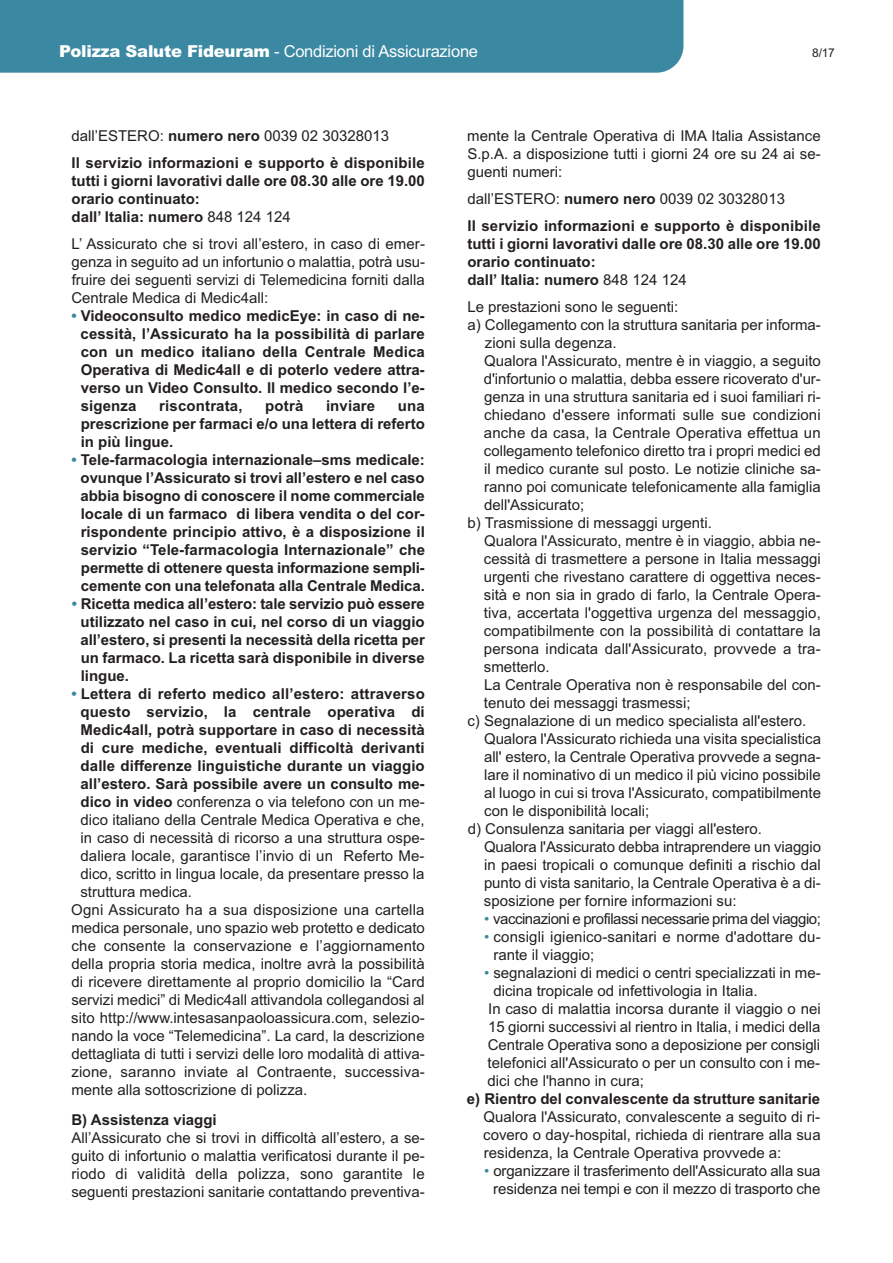
<style>
.page{position:relative;width:893px;height:1263px;background:#fff}
.page>*{position:absolute;margin:0;border:0;box-sizing:border-box;transform-origin:0 0}
.t1{font:16.5px "Arial";letter-spacing:-.015em;color:#fff}
.t2{font:15px/18px "Arial";color:#231f20;text-align:justify}
.t3{font:700 15px/18px "Arial";color:#231f20}
.t4{font:15px "Arial";letter-spacing:-.03em;color:#231f20}
.t5{font:12px "Arial";color:#231f20}
.s1{font-weight:900}
.s2{font-weight:400}
.s3{color:#3a88a1}
.s4{font-weight:700}
</style>
<div class="page">
<div style="left:0;top:0;width:683px;height:73px;background:#3a88a1"></div>
<p class="t1" style="left:59px;top:42px;width:420px"><span class="s1">Polizza Salute Fideuram</span> - Condizioni di Assicurazione</p>
<p class="t5" style="left:812px;top:46px;width:24px">8/17</p>
<p class="t3" style="left:71px;top:122px;width:355px;line-height:27px"><span class="s2">dall’ESTERO:</span> numero nero <span class="s2">0039 02 30328013<br></span>Il servizio informazioni e supporto è disponibile</p>
<p class="t3" style="left:72px;top:172px;width:355px">tutti i giorni lavorativi dalle ore 08.30 alle ore 19.00 orario continuato:<br>dall’ Italia: numero <span class="s2">848 124 124</span></p>
<p class="t2" style="left:71px;top:235px;width:355px">L’ Assicurato che si trovi all’estero, in caso di emer&shy;genza in seguito ad un infortunio o malattia, potrà usu&shy;fruire dei seguenti servizi di Telemedicina forniti dalla Centrale Medica di Medic4all:</p>
<p class="t3" style="left:81px;top:307px;width:346px;text-align:justify;text-indent:-9px"><span class="s3">•</span> Videoconsulto medico medicEye: in caso di ne&shy;cessità, l’Assicurato ha la possibilità di parlare con un medico italiano della Centrale Medica Operativa di Medic4all e di poterlo vedere attra&shy;verso un Video Consulto. Il medico secondo l’e&shy;sigenza</p>
<p class="t3" style="left:159px;top:397px;width:85px">riscontrata,</p>
<p class="t3" style="left:265px;top:397px;width:40px">potrà</p>
<p class="t3" style="left:326px;top:397px;width:51px">inviare</p>
<p class="t3" style="left:81px;top:397px;width:346px;text-align:justify;text-indent:317px">una prescrizione per farmaci e/o una lettera di referto in più lingue.</p>
<p class="t3" style="left:81px;top:451px;width:346px;text-align:justify;text-indent:-9px"><span class="s3">•</span> Tele-farmacologia internazionale–sms medicale: ovunque l’Assicurato si trovi all’estero e nel caso abbia bisogno di conoscere il nome commerciale locale di un farmaco di libera vendita o del cor&shy;rispondente principio attivo, è a disposizione il servizio “Tele-farmacologia Internazionale” che permette di ottenere questa informazione sempli&shy;cemente con una telefonata alla Centrale Medica.</p>
<p class="t3" style="left:81px;top:595px;width:346px;text-align:justify;text-indent:-9px"><span class="s3">•</span> Ricetta medica all’estero: tale servizio può essere utilizzato nel caso in cui, nel corso di un viaggio all’estero, si presenti la necessità della ricetta per un farmaco. La ricetta sarà disponibile in diverse lingue.</p>
<p class="t3" style="left:71px;top:685px;width:355px"><span class="s3">•</span> Lettera di referto medico all’estero: attraverso</p>
<p class="t3" style="left:81px;top:703px;width:346px">questo servizio, la centrale operativa di</p>
<p class="t3" style="left:81px;top:721px;width:346px">Medic4all, potrà supportare in caso di necessità</p>
<p class="t3" style="left:81px;top:739px;width:346px">di cure mediche, eventuali difficoltà derivanti</p>
<p class="t3" style="left:81px;top:757px;width:346px">dalle differenze linguistiche durante un viaggio</p>
<p class="t3" style="left:81px;top:775px;width:346px">all’estero. Sarà possibile avere un consulto me-</p>
<p class="t2" style="left:81px;top:793px;width:346px"><span class="s4">dico in video</span> conferenza o via telefono con un me-</p>
<p class="t2" style="left:81px;top:811px;width:346px">dico italiano della Centrale Medica Operativa e che,</p>
<p class="t2" style="left:81px;top:829px;width:346px">in caso di necessità di ricorso a una struttura ospe-</p>
<p class="t2" style="left:81px;top:847px;width:346px">daliera locale, garantisce l’invio di un Referto Me-</p>
<p class="t2" style="left:80px;top:865px;width:346px">dico, scritto in lingua locale, da presentare presso la</p>
<p class="t2" style="left:80px;top:883px;width:113px">struttura medica.</p>
<p class="t2" style="left:71px;top:901px;width:355px">Ogni Assicurato ha a sua disposizione una cartella</p>
<p class="t2" style="left:71px;top:919px;width:355px">medica personale, uno spazio web protetto e dedicato</p>
<p class="t2" style="left:72px;top:937px;width:355px">che consente la conservazione e l’aggiornamento</p>
<p class="t2" style="left:72px;top:955px;width:355px">della propria storia medica, inoltre avrà la possibilità</p>
<p class="t2" style="left:71px;top:973px;width:355px">di ricevere direttamente al proprio domicilio la “Card</p>
<p class="t2" style="left:71px;top:991px;width:355px">servizi medici” di Medic4all attivandola collegandosi al</p>
<p class="t2" style="left:71px;top:1009px;width:355px">sito http://www.intesasanpaoloassicura.com, selezio-</p>
<p class="t2" style="left:71px;top:1027px;width:355px">nando la voce “Telemedicina”. La card, la descrizione</p>
<p class="t2" style="left:71px;top:1045px;width:355px">dettagliata di tutti i servizi delle loro modalità di attiva-</p>
<p class="t2" style="left:71px;top:1063px;width:355px">zione, saranno inviate al Contraente, successiva-</p>
<p class="t2" style="left:71px;top:1081px;width:237px">mente alla sottoscrizione di polizza.</p>
<p class="t3" style="left:71px;top:1111px;width:147px">B) Assistenza viaggi</p>
<p class="t2" style="left:71px;top:1129px;width:355px">All’Assicurato che si trovi in difficoltà all’estero, a se&shy;guito di infortunio o malattia verificatosi durante il pe&shy;riodo di validità della polizza, sono garantite le seguenti prestazioni sanitarie contattando preventiva-</p>
<p class="t2" style="left:467px;top:127px;width:355px">mente la Centrale Operativa di IMA Italia Assistance S.p.A. a disposizione tutti i giorni 24 ore su 24 ai se&shy;guenti numeri:</p>
<p class="t3" style="left:467px;top:185px;width:355px;line-height:27px"><span class="s2">dall’ESTERO:</span> numero nero <span class="s2">0039 02 30328013<br></span>Il servizio informazioni e supporto è disponibile</p>
<p class="t3" style="left:467px;top:235px;width:355px">tutti i giorni lavorativi dalle ore 08.30 alle ore 19.00 orario continuato:<br>dall’ Italia: numero <span class="s2">848 124 124</span></p>
<p class="t2" style="left:467px;top:298px;width:212px">Le prestazioni sono le seguenti:</p>
<p class="t2" style="left:467px;top:316px;width:355px">a) Collegamento con la struttura sanitaria per informa-</p>
<p class="t2" style="left:485px;top:334px;width:133px">zioni sulla degenza.</p>
<p class="t2" style="left:484px;top:352px;width:338px">Qualora l'Assicurato, mentre è in viaggio, a seguito</p>
<p class="t2" style="left:484px;top:370px;width:338px">d'infortunio o malattia, debba essere ricoverato d'ur-</p>
<p class="t2" style="left:484px;top:388px;width:338px">genza in una struttura sanitaria ed i suoi familiari ri-</p>
<p class="t2" style="left:484px;top:406px;width:338px">chiedano d'essere informati sulle sue condizioni</p>
<p class="t2" style="left:484px;top:424px;width:338px">anche da casa, la Centrale Operativa effettua un</p>
<p class="t2" style="left:484px;top:442px;width:338px">collegamento telefonico diretto tra i propri medici ed</p>
<p class="t2" style="left:484px;top:460px;width:338px">il medico curante sul posto. Le notizie cliniche sa-</p>
<p class="t2" style="left:484px;top:478px;width:338px">ranno poi comunicate telefonicamente alla famiglia</p>
<p class="t2" style="left:484px;top:496px;width:102px">dell'Assicurato;</p>
<p class="t2" style="left:467px;top:514px;width:246px">b) Trasmissione di messaggi urgenti.</p>
<p class="t2" style="left:484px;top:532px;width:338px">Qualora l'Assicurato, mentre è in viaggio, abbia ne-</p>
<p class="t2" style="left:484px;top:550px;width:338px">cessità di trasmettere a persone in Italia messaggi</p>
<p class="t2" style="left:484px;top:568px;width:338px">urgenti che rivestano carattere di oggettiva neces-</p>
<p class="t2" style="left:484px;top:586px;width:338px">sità e non sia in grado di farlo, la Centrale Opera-</p>
<p class="t2" style="left:484px;top:604px;width:338px">tiva, accertata l'oggettiva urgenza del messaggio,</p>
<p class="t2" style="left:484px;top:622px;width:338px">compatibilmente con la possibilità di contattare la</p>
<p class="t2" style="left:484px;top:640px;width:338px">persona indicata dall'Assicurato, provvede a tra-</p>
<p class="t2" style="left:484px;top:658px;width:67px">smetterlo.</p>
<p class="t2" style="left:484px;top:676px;width:338px">La Centrale Operativa non è responsabile del con-</p>
<p class="t2" style="left:484px;top:694px;width:208px">tenuto dei messaggi trasmessi;</p>
<p class="t2" style="left:467px;top:712px;width:340px">c) Segnalazione di un medico specialista all'estero.</p>
<p class="t2" style="left:484px;top:730px;width:338px">Qualora l'Assicurato richieda una visita specialistica</p>
<p class="t2" style="left:484px;top:748px;width:338px">all' estero, la Centrale Operativa provvede a segna-</p>
<p class="t2" style="left:484px;top:766px;width:338px">lare il nominativo di un medico il più vicino possibile</p>
<p class="t2" style="left:484px;top:784px;width:338px">al luogo in cui si trova l'Assicurato, compatibilmente</p>
<p class="t2" style="left:484px;top:802px;width:167px">con le disponibilità locali;</p>
<p class="t2" style="left:468px;top:820px;width:296px">d) Consulenza sanitaria per viaggi all'estero.</p>
<p class="t2" style="left:484px;top:838px;width:338px">Qualora l'Assicurato debba intraprendere un viaggio</p>
<p class="t2" style="left:484px;top:856px;width:338px">in paesi tropicali o comunque definiti a rischio dal</p>
<p class="t2" style="left:484px;top:874px;width:338px">punto di vista sanitario, la Centrale Operativa è a di-</p>
<p class="t2" style="left:484px;top:892px;width:254px">sposizione per fornire informazioni su:</p>
<p class="t4" style="left:484px;top:910px;width:338px"><span class="s3">•</span> vaccinazioni e profilassi necessarie prima del viaggio;</p>
<p class="t2" style="left:493px;top:928px;width:329px;text-indent:-9px"><span class="s3">•</span> consigli igienico-sanitari e norme d'adottare du&shy;rante il viaggio;</p>
<p class="t2" style="left:484px;top:964px;width:338px"><span class="s3">•</span> segnalazioni di medici o centri specializzati in me-</p>
<p class="t2" style="left:493px;top:982px;width:266px">dicina tropicale od infettivologia in Italia.</p>
<p class="t2" style="left:488px;top:1000px;width:334px">In caso di malattia incorsa durante il viaggio o nei</p>
<p class="t2" style="left:488px;top:1018px;width:334px">15 giorni successivi al rientro in Italia, i medici della</p>
<p class="t2" style="left:488px;top:1036px;width:334px">Centrale Operativa sono a deposizione per consigli</p>
<p class="t2" style="left:488px;top:1054px;width:334px">telefonici all'Assicurato o per un consulto con i me-</p>
<p class="t2" style="left:488px;top:1072px;width:158px">dici che l'hanno in cura;</p>
<p class="t3" style="left:467px;top:1090px;width:355px">e) Rientro del convalescente da strutture sanitarie</p>
<p class="t2" style="left:483px;top:1108px;width:339px">Qualora l'Assicurato, convalescente a seguito di ri&shy;covero o day-hospital, richieda di rientrare alla sua residenza, la Centrale Operativa provvede a:</p>
<p class="t2" style="left:484px;top:1162px;width:338px;text-align:right"><span class="s3">•</span> organizzare il trasferimento dell'Assicurato alla sua residenza nei tempi e con il mezzo di trasporto che</p>
</div>
